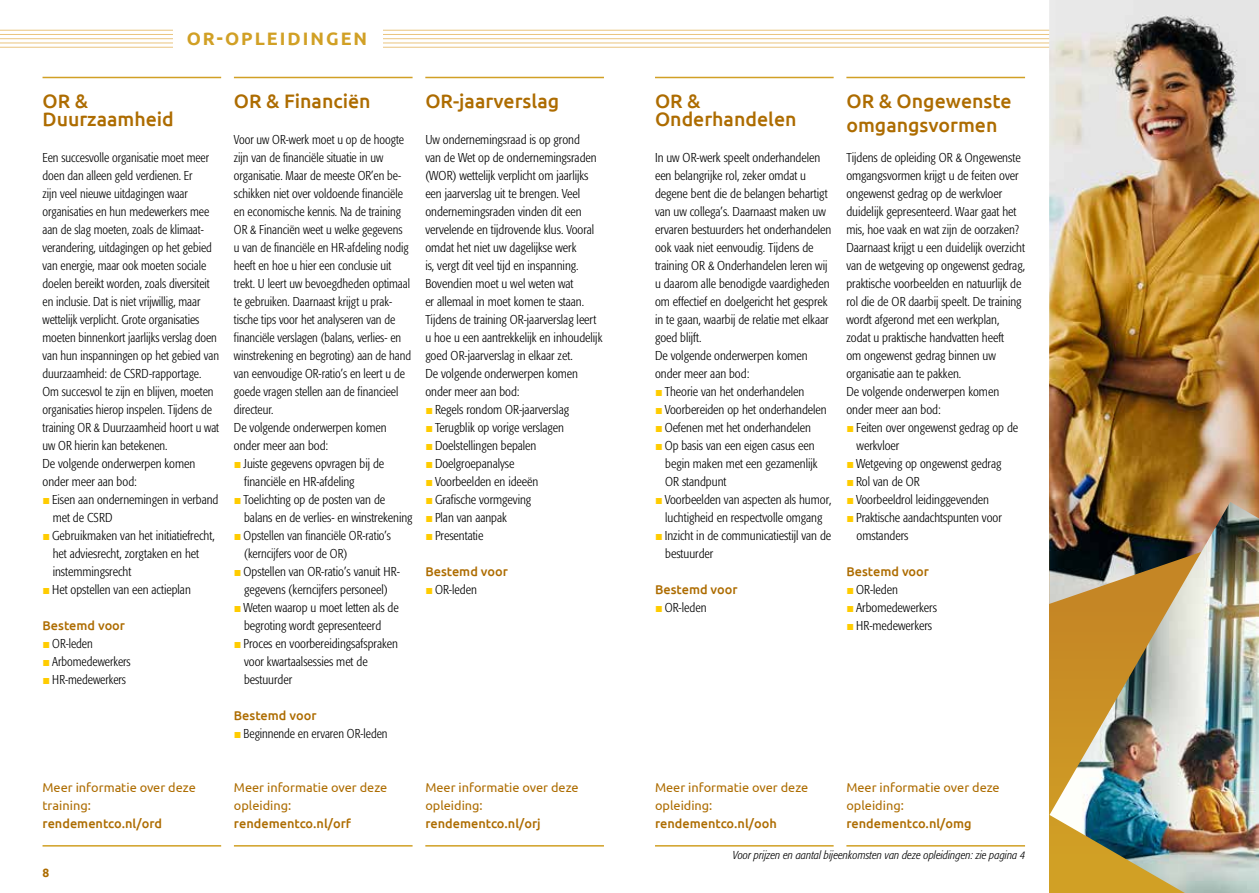
<style>
.page{position:relative;width:1259px;height:893px;background:#fff}
.page>*{position:absolute;margin:0;border:0;box-sizing:border-box;transform-origin:0 0}
.t1{font:500 19.5px/18px "Ubuntu";color:#ad6c00}
.t2{font:700 18px "Ubuntu";letter-spacing:.11em;color:#d1a025}
.t3{font:300 condensed 12.75px/18px "Formata";color:#000}
.t4{font:12.75px/18px "Ubuntu";color:#ad6c00}
.t5{font:500 12.75px "Ubuntu";color:#ad6c00}
.t6{font:700 12px "Ubuntu";color:#ad6c00}
.t7{font:italic 300 condensed 11.4px "Formata";color:#000}
.s1{font-family:"Arial GEO";font-weight:400;font-stretch:normal;color:#fc0}
</style>
<div class="page">
<hr style="left:0;top:30px;width:1259px;height:1px;background:#eac47d">
<hr style="left:0;top:34px;width:1259px;height:1px;background:#eac47d">
<hr style="left:0;top:38px;width:1259px;height:1px;background:#eac47d">
<hr style="left:0;top:43px;width:1259px;height:1px;background:#eac47d">
<hr style="left:0;top:47px;width:1259px;height:1px;background:#eac47d">
<hr style="left:234px;top:77px;width:178px;height:1px;background:#d1a025">
<hr style="left:234px;top:845px;width:178px;height:2px;background:#d1a025">
<hr style="left:425px;top:77px;width:179px;height:1px;background:#d1a025">
<hr style="left:425px;top:845px;width:179px;height:2px;background:#d1a025">
<hr style="left:846px;top:77px;width:179px;height:1px;background:#d1a025">
<hr style="left:846px;top:845px;width:179px;height:2px;background:#d1a025">
<div style="left:173px;top:21px;width:210px;height:35px;background:#fff"></div>
<hr style="left:43px;top:77px;width:178px;height:1px;background:#d1a025">
<hr style="left:43px;top:845px;width:178px;height:2px;background:#d1a025">
<hr style="left:655px;top:77px;width:178px;height:1px;background:#d1a025">
<hr style="left:655px;top:845px;width:178px;height:2px;background:#d1a025">
<img style="left:1049px;top:0;width:210px;height:502px">
<img style="left:1049px;top:502px;width:210px;height:391px">
<h2 class="t2" style="left:187px;top:28px;width:182px">OR-OPLEIDINGEN</h2>
<h1 class="t1" style="left:43px;top:91px;width:133px">OR &amp;<br>Duurzaamheid</h1>
<p class="t3" style="left:43px;top:149px;width:178px">Een succesvolle organisatie moet meer doen dan alleen geld verdienen. Er<br>zijn veel nieuwe uitdagingen waar organisaties en hun medewerkers mee aan de slag moeten, zoals de klimaat&shy;verandering, uitdagingen op het gebied van energie, maar ook moeten sociale doelen bereikt worden, zoals diversiteit en inclusie. Dat is niet vrijwillig, maar wettelijk verplicht. Grote organisaties moeten binnenkort jaarlijks verslag doen van hun inspanningen op het gebied van duurzaamheid: de CSRD-rapportage.<br>Om succesvol te zijn en blijven, moeten organisaties hierop inspelen. Tijdens de training OR &amp; Duurzaamheid hoort u wat uw OR hierin kan betekenen.<br>De volgende onderwerpen komen onder meer aan bod:</p>
<p class="t3" style="left:53px;top:491px;width:167px;text-indent:-10px"><span class="s1">■</span> Eisen aan ondernemingen in verband met de CSRD</p>
<p class="t3" style="left:53px;top:527px;width:163px;text-indent:-10px"><span class="s1">■</span> Gebruikmaken van het initiatiefrecht, het adviesrecht, zorgtaken en het instemmingsrecht</p>
<p class="t3" style="left:43px;top:581px;width:150px"><span class="s1">■</span> Het opstellen van een actieplan</p>
<p class="t5" style="left:43px;top:617px;width:84px">Bestemd voor</p>
<p class="t3" style="left:43px;top:635px;width:52px"><span class="s1">■</span> OR-leden</p>
<p class="t3" style="left:43px;top:653px;width:90px"><span class="s1">■</span> Arbomedewerkers</p>
<p class="t3" style="left:43px;top:671px;width:85px"><span class="s1">■</span> HR-medewerkers</p>
<h1 class="t1" style="left:234px;top:91px;width:138px">OR &amp; Financiën</h1>
<p class="t3" style="left:234px;top:131px;width:179px">Voor uw OR-werk moet u op de hoogte zijn van de financiële situatie in uw organisatie. Maar de meeste OR’en be&shy;schikken niet over voldoende financiële en economische kennis. Na de training OR &amp; Financiën weet u welke gegevens u van de financiële en HR-afdeling nodig heeft en hoe u hier een conclusie uit trekt. U leert uw bevoegdheden optimaal te gebruiken. Daarnaast krijgt u prak&shy;tische tips voor het analyseren van de financiële verslagen (balans, verlies- en winstrekening en begroting) aan de hand van eenvoudige OR-ratio’s en leert u de goede vragen stellen aan de financieel directeur.<br>De volgende onderwerpen komen onder meer aan bod:</p>
<p class="t3" style="left:244px;top:455px;width:142px;text-indent:-10px"><span class="s1">■</span> Juiste gegevens opvragen bij de financiële en HR-afdeling</p>
<p class="t3" style="left:244px;top:491px;width:170px;text-indent:-10px"><span class="s1">■</span> Toelichting op de posten van de balans en de verlies- en winstrekening</p>
<p class="t3" style="left:244px;top:527px;width:148px;text-indent:-10px"><span class="s1">■</span> Opstellen van financiële OR-ratio’s (kerncijfers voor de OR)</p>
<p class="t3" style="left:234px;top:563px;width:167px;text-align:center"><span class="s1">■</span>Opstellen van OR-ratio’s vanuit HR&shy;gegevens (kerncijfers personeel)</p>
<p class="t3" style="left:234px;top:599px;width:166px;text-align:center"><span class="s1">■</span> Weten waarop u moet letten als de begroting wordt gepresenteerd</p>
<p class="t3" style="left:244px;top:635px;width:155px;text-indent:-10px"><span class="s1">■</span> Proces en voorbereidingsafspraken voor kwartaalsessies met de bestuurder</p>
<p class="t5" style="left:234px;top:707px;width:84px">Bestemd voor</p>
<p class="t3" style="left:234px;top:725px;width:155px"><span class="s1">■</span> Beginnende en ervaren OR-leden</p>
<h1 class="t1" style="left:425px;top:91px;width:135px">OR-jaarverslag</h1>
<p class="t3" style="left:425px;top:131px;width:179px">Uw ondernemingsraad is op grond<br>van de Wet op de ondernemingsraden (WOR) wettelijk verplicht om jaarlijks een jaarverslag uit te brengen. Veel ondernemingsraden vinden dit een vervelende en tijdrovende klus. Vooral omdat het niet uw dagelijkse werk<br>is, vergt dit veel tijd en inspanning.<br>Bovendien moet u wel weten wat<br>er allemaal in moet komen te staan.<br>Tijdens de training OR-jaarverslag leert u hoe u een aantrekkelijk en inhoudelijk goed OR-jaarverslag in elkaar zet.<br>De volgende onderwerpen komen onder meer aan bod:</p>
<p class="t3" style="left:425px;top:401px;width:145px"><span class="s1">■</span> Regels rondom OR-jaarverslag</p>
<p class="t3" style="left:425px;top:419px;width:140px"><span class="s1">■</span> Terugblik op vorige verslagen</p>
<p class="t3" style="left:425px;top:437px;width:113px"><span class="s1">■</span> Doelstellingen bepalen</p>
<p class="t3" style="left:425px;top:455px;width:91px"><span class="s1">■</span> Doelgroepanalyse</p>
<p class="t3" style="left:425px;top:473px;width:114px"><span class="s1">■</span> Voorbeelden en ideeën</p>
<p class="t3" style="left:425px;top:491px;width:107px"><span class="s1">■</span> Grafische vormgeving</p>
<p class="t3" style="left:425px;top:509px;width:83px"><span class="s1">■</span> Plan van aanpak</p>
<p class="t3" style="left:425px;top:527px;width:60px"><span class="s1">■</span> Presentatie</p>
<p class="t5" style="left:425px;top:563px;width:84px">Bestemd voor</p>
<p class="t3" style="left:425px;top:581px;width:53px"><span class="s1">■</span> OR-leden</p>
<p class="t4" style="left:43px;top:778px;width:155px">Meer informatie over deze training:</p>
<p class="t5" style="left:43px;top:815px;width:121px">rendementco.nl/ord</p>
<p class="t6" style="left:43px;top:865px;width:8px">8</p>
<p class="t4" style="left:234px;top:778px;width:155px">Meer informatie over deze opleiding:</p>
<p class="t5" style="left:234px;top:815px;width:119px">rendementco.nl/orf</p>
<p class="t4" style="left:425px;top:778px;width:155px">Meer informatie over deze opleiding:</p>
<p class="t5" style="left:425px;top:815px;width:117px">rendementco.nl/orj</p>
<h1 class="t1" style="left:655px;top:91px;width:143px">OR &amp;<br>Onderhandelen</h1>
<p class="t3" style="left:655px;top:149px;width:178px">In uw OR-werk speelt onderhandelen een belangrijke rol, zeker omdat u degene bent die de belangen behartigt van uw collega’s. Daarnaast maken uw ervaren bestuurders het onderhandelen ook vaak niet eenvoudig. Tijdens de training OR &amp; Onderhandelen leren wij u daarom alle benodigde vaardigheden om effectief en doelgericht het gesprek in te gaan, waarbij de relatie met elkaar goed blijft.<br>De volgende onderwerpen komen onder meer aan bod:</p>
<p class="t3" style="left:655px;top:383px;width:151px"><span class="s1">■</span> Theorie van het onderhandelen</p>
<p class="t3" style="left:655px;top:401px;width:173px"><span class="s1">■</span> Voorbereiden op het onderhandelen</p>
<p class="t3" style="left:655px;top:419px;width:158px"><span class="s1">■</span> Oefenen met het onderhandelen</p>
<p class="t3" style="left:665px;top:437px;width:154px;text-indent:-10px"><span class="s1">■</span> Op basis van een eigen casus een begin maken met een gezamenlijk<br>OR standpunt</p>
<p class="t3" style="left:655px;top:491px;width:178px;text-align:center"><span class="s1">■</span> Voorbeelden van aspecten als humor, luchtigheid en respectvolle omgang</p>
<p class="t3" style="left:665px;top:527px;width:167px;text-indent:-10px"><span class="s1">■</span> Inzicht in de communicatiestijl van de bestuurder</p>
<p class="t5" style="left:655px;top:581px;width:84px">Bestemd voor</p>
<p class="t3" style="left:655px;top:599px;width:53px"><span class="s1">■</span>OR-leden</p>
<h1 class="t1" style="left:846px;top:88px;width:167px;line-height:24px">OR &amp; Ongewenste omgangsvormen</h1>
<p class="t3" style="left:846px;top:149px;width:180px">Tijdens de opleiding OR &amp; Ongewenste omgangsvormen krijgt u de feiten over ongewenst gedrag op de werkvloer duidelijk gepresenteerd. Waar gaat het mis, hoe vaak en wat zijn de oorzaken?<br>Daarnaast krijgt u een duidelijk overzicht van de wetgeving op ongewenst gedrag, praktische voorbeelden en natuurlijk de rol die de OR daarbij speelt. De training wordt afgerond met een werkplan, zodat u praktische handvatten heeft<br>om ongewenst gedrag binnen uw organisatie aan te pakken.<br>De volgende onderwerpen komen onder meer aan bod:</p>
<p class="t3" style="left:856px;top:419px;width:163px;text-indent:-10px"><span class="s1">■</span> Feiten over ongewenst gedrag op de werkvloer</p>
<p class="t3" style="left:846px;top:455px;width:156px"><span class="s1">■</span> Wetgeving op ongewenst gedrag</p>
<p class="t3" style="left:846px;top:473px;width:75px"><span class="s1">■</span> Rol van de OR</p>
<p class="t3" style="left:846px;top:491px;width:144px"><span class="s1">■</span> Voorbeeldrol leidinggevenden</p>
<p class="t3" style="left:856px;top:509px;width:147px;text-indent:-10px"><span class="s1">■</span> Praktische aandachtspunten voor omstanders</p>
<p class="t5" style="left:846px;top:563px;width:84px">Bestemd voor</p>
<p class="t3" style="left:846px;top:581px;width:53px"><span class="s1">■</span> OR-leden</p>
<p class="t3" style="left:846px;top:599px;width:92px"><span class="s1">■</span> Arbomedewerkers</p>
<p class="t3" style="left:846px;top:617px;width:87px"><span class="s1">■</span> HR-medewerkers</p>
<p class="t4" style="left:655px;top:778px;width:155px">Meer informatie over deze opleiding:</p>
<p class="t5" style="left:655px;top:815px;width:123px">rendementco.nl/ooh</p>
<p class="t7" style="left:733px;top:848px;width:294px">Voor prijzen en aantal bijeenkomsten van deze opleidingen: zie pagina 4</p>
<p class="t4" style="left:846px;top:778px;width:155px">Meer informatie over deze opleiding:</p>
<p class="t5" style="left:846px;top:815px;width:127px">rendementco.nl/omg</p>
</div>
